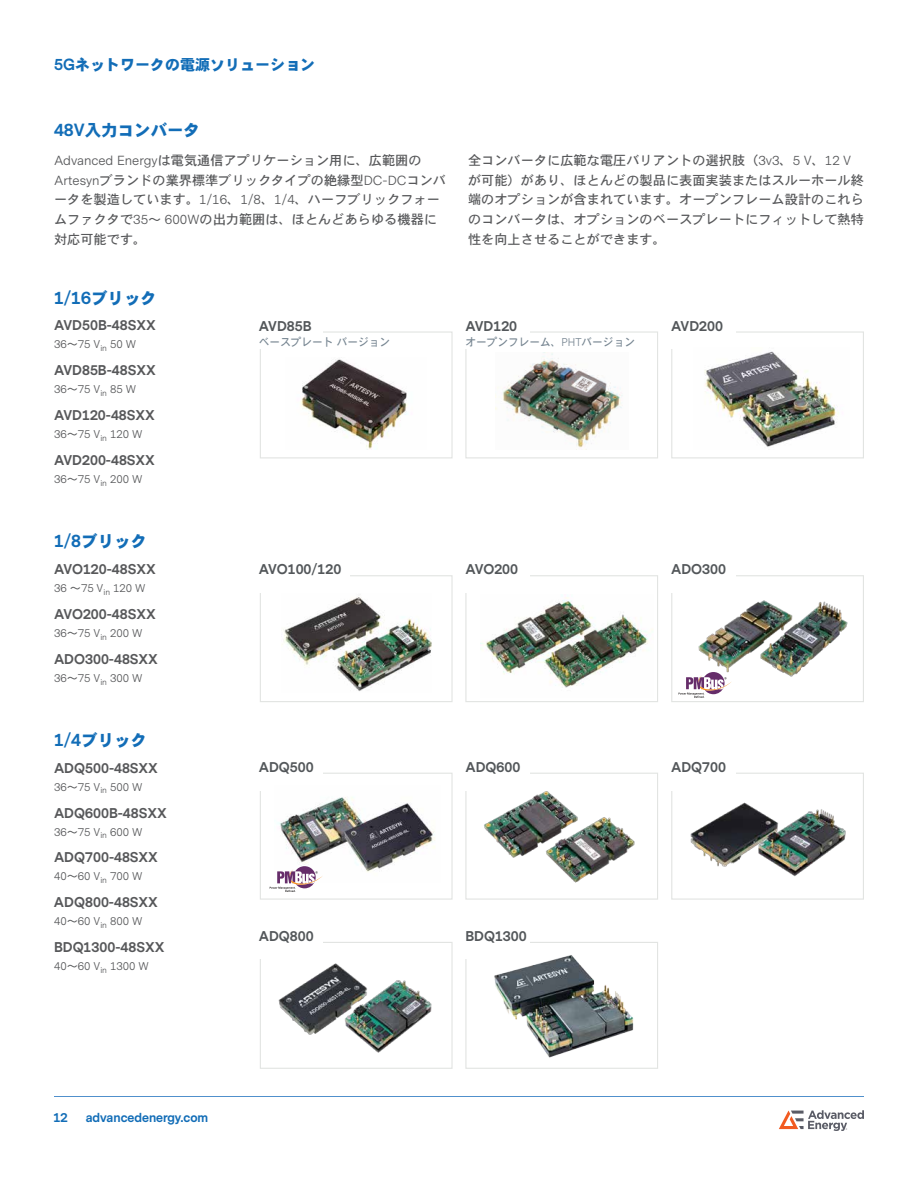
<style>
.page{position:relative;width:918px;height:1188px;background:#fff}
.page>*{position:absolute;margin:0;border:0;box-sizing:border-box;transform-origin:0 0}
.t1{font:16.5px "DFHS Gothic W9 WIN RKSJ H";color:#126db7}
.t2{font:700 16.5px "Messina Sans";color:#126db7}
.t3{font:15px "DFHS Gothic W9 WIN RKSJ H";color:#126db7}
.t4{font:13.2px/19.8px "DFHS Gothic W5 WIN RKSJ H";color:#57585a}
.t5{font:700 13.2px "Messina Sans";color:#57585a}
.t6{font:700 13.2px "Messina Sans";color:#53575a}
.t7{font:700 12px "Messina Sans";color:#126db7}
.t8{font:11.25px "Messina Sans";color:#57585a}
.t9{font:11.25px "DFHS Gothic W5 WIN RKSJ H";color:#768591;scale:.95 1}
.s1{font-family:"Messina Sans";font-weight:700}
.s2{font-family:"Messina Sans"}
.s3{font-family:"DFHS Gothic W9 WIN RKSJ H";font-weight:400}
.s4{font-family:"DFHS Gothic W5 WIN RKSJ H"}
</style>
<div class="page">
<hr style="left:54px;top:1096px;width:810px;height:1px;background:#5090cc">
<svg style="left:779px;top:1110px;width:85px;height:21px"></svg>
<img style="left:480px;top:595px;width:173px;height:93px">
<div style="left:671px;top:331px;width:193px;height:127px;border:1px solid #e2e4e2"></div>
<div style="left:671px;top:575px;width:193px;height:127px;border:1px solid #e2e4e2"></div>
<div style="left:671px;top:773px;width:193px;height:127px;border:1px solid #e2e4e2"></div>
<div style="left:260px;top:331px;width:193px;height:127px;border:1px solid #e2e4e2"></div>
<div style="left:260px;top:575px;width:193px;height:127px;border:1px solid #e2e4e2"></div>
<div style="left:260px;top:773px;width:193px;height:127px;border:1px solid #e2e4e2"></div>
<div style="left:260px;top:942px;width:193px;height:127px;border:1px solid #e2e4e2"></div>
<div style="left:465px;top:331px;width:193px;height:127px;border:1px solid #e2e4e2"></div>
<div style="left:465px;top:575px;width:193px;height:127px;border:1px solid #e2e4e2"></div>
<div style="left:465px;top:773px;width:193px;height:127px;border:1px solid #e2e4e2"></div>
<div style="left:465px;top:942px;width:193px;height:127px;border:1px solid #e2e4e2"></div>
<div style="left:259px;top:320px;width:63px;height:29px;background:#fff"></div>
<div style="left:259px;top:564px;width:91px;height:29px;background:#fff"></div>
<div style="left:259px;top:762px;width:64px;height:29px;background:#fff"></div>
<div style="left:259px;top:931px;width:64px;height:28px;background:#fff"></div>
<div style="left:465px;top:320px;width:65px;height:29px;background:#fff"></div>
<div style="left:465px;top:564px;width:65px;height:29px;background:#fff"></div>
<div style="left:465px;top:762px;width:65px;height:29px;background:#fff"></div>
<div style="left:465px;top:931px;width:65px;height:28px;background:#fff"></div>
<div style="left:671px;top:320px;width:64px;height:29px;background:#fff"></div>
<div style="left:671px;top:564px;width:64px;height:29px;background:#fff"></div>
<div style="left:671px;top:762px;width:64px;height:29px;background:#fff"></div>
<img style="left:300px;top:359px;width:108px;height:90px">
<img style="left:704px;top:351px;width:135px;height:96px">
<img style="left:484px;top:791px;width:151px;height:92px">
<img style="left:690px;top:802px;width:156px;height:75px">
<img style="left:698px;top:600px;width:150px;height:77px">
<img style="left:283px;top:597px;width:148px;height:94px">
<img style="left:278px;top:963px;width:154px;height:90px">
<img style="left:495px;top:352px;width:128px;height:98px">
<img style="left:494px;top:955px;width:140px;height:103px">
<img style="left:278px;top:797px;width:157px;height:75px">
<svg style="left:679px;top:672px;width:53px;height:26px"></svg>
<svg style="left:270px;top:866px;width:53px;height:26px"></svg>
<p class="t3" style="left:54px;top:57px;width:263px"><span class="s1">5G</span>ネットワークの電源ソリューション</p>
<p class="t1" style="left:54px;top:122px;width:148px"><span class="s1">48V</span>入力コンバータ</p>
<p class="t4" style="left:54px;top:150px;width:394px"><span class="s2">Advanced Energy</span>は電気通信アプリケーション用に、広範囲の<span class="s2">Artesyn</span>ブランドの業界標準ブリックタイプの絶縁型<span class="s2">DC-DC</span>コンバータを製造しています。<span class="s2">1/16</span>、<span class="s2">1/8</span>、<span class="s2">1/4</span>、ハーフブリックフォームファクタで<span class="s2">35</span>～ <span class="s2">600W</span>の出力範囲は、ほとんどあらゆる機器に対応可能です。</p>
<p class="t4" style="left:468px;top:150px;width:398px">全コンバータに広範な電圧バリアントの選択肢（<span class="s2">3v3</span>、<span class="s2">5 V</span>、<span class="s2">12 V</span>が可能）があり、ほとんどの製品に表面実装またはスルーホール終端のオプションが含まれています。オープンフレーム設計のこれらのコンバータは、オプションのベースプレートにフィットして熱特性を向上させることができます。</p>
<p class="t2" style="left:54px;top:286px;width:105px">1/16<span class="s3">ブリック</span></p>
<p class="t5" style="left:54px;top:316px;width:103px">AVD50B-48SXX</p>
<p class="t8" style="left:54px;top:338px;width:84px">36<span class="s4">～</span>75 V<sub>in</sub> 50 W</p>
<p class="t5" style="left:54px;top:361px;width:103px">AVD85B-48SXX</p>
<p class="t8" style="left:54px;top:383px;width:84px">36<span class="s4">～</span>75 V<sub>in</sub> 85 W</p>
<p class="t5" style="left:54px;top:406px;width:102px">AVD120-48SXX</p>
<p class="t8" style="left:54px;top:428px;width:90px">36<span class="s4">～</span>75 V<sub>in</sub> 120 W</p>
<p class="t5" style="left:54px;top:451px;width:103px">AVD200-48SXX</p>
<p class="t8" style="left:54px;top:473px;width:90px">36<span class="s4">～</span>75 V<sub>in</sub> 200 W</p>
<p class="t1" style="left:54px;top:533px;width:95px"><span class="s1">1/8</span>ブリック</p>
<p class="t5" style="left:54px;top:560px;width:103px">AVO120-48SXX</p>
<p class="t8" style="left:54px;top:581px;width:93px">36 <span class="s4">～</span>75 V<sub>in</sub> 120 W</p>
<p class="t5" style="left:54px;top:605px;width:103px">AVO200-48SXX</p>
<p class="t8" style="left:54px;top:626px;width:90px">36<span class="s4">～</span>75 V<sub>in</sub> 200 W</p>
<p class="t5" style="left:54px;top:650px;width:106px">ADO300-48SXX</p>
<p class="t8" style="left:54px;top:671px;width:90px">36<span class="s4">～</span>75 V<sub>in</sub> 300 W</p>
<p class="t1" style="left:54px;top:732px;width:95px"><span class="s1">1/4</span>ブリック</p>
<p class="t5" style="left:54px;top:758px;width:106px">ADQ500-48SXX</p>
<p class="t8" style="left:54px;top:780px;width:90px">36<span class="s4">～</span>75 V<sub>in</sub> 500 W</p>
<p class="t5" style="left:54px;top:803px;width:114px">ADQ600B-48SXX</p>
<p class="t8" style="left:54px;top:825px;width:90px">36<span class="s4">～</span>75 V<sub>in</sub> 600 W</p>
<p class="t5" style="left:54px;top:848px;width:106px">ADQ700-48SXX</p>
<p class="t8" style="left:54px;top:870px;width:90px">40<span class="s4">～</span>60 V<sub>in</sub> 700 W</p>
<p class="t5" style="left:54px;top:893px;width:106px">ADQ800-48SXX</p>
<p class="t8" style="left:54px;top:915px;width:90px">40<span class="s4">～</span>60 V<sub>in</sub> 800 W</p>
<p class="t5" style="left:54px;top:938px;width:112px">BDQ1300-48SXX</p>
<p class="t8" style="left:54px;top:960px;width:96px">40<span class="s4">～</span>60 V<sub>in</sub> 1300 W</p>
<p class="t6" style="left:259px;top:316px;width:54px">AVD85B</p>
<p class="t6" style="left:465px;top:316px;width:53px">AVD120</p>
<p class="t9" style="left:259px;top:337px;width:140px">ベースプレートバージョン</p>
<p class="t9" style="left:465px;top:337px;width:180px">オープンフレーム、<span class="s2">PHT</span>バージョン</p>
<p class="t6" style="left:671px;top:316px;width:53px">AVD200</p>
<p class="t6" style="left:259px;top:560px;width:84px">AVO100/120</p>
<p class="t6" style="left:465px;top:560px;width:54px">AVO200</p>
<p class="t6" style="left:671px;top:560px;width:56px">ADO300</p>
<p class="t6" style="left:259px;top:758px;width:57px">ADQ500</p>
<p class="t6" style="left:465px;top:758px;width:57px">ADQ600</p>
<p class="t6" style="left:671px;top:758px;width:57px">ADQ700</p>
<p class="t6" style="left:259px;top:927px;width:57px">ADQ800</p>
<p class="t6" style="left:465px;top:927px;width:63px">BDQ1300</p>
<p class="t7" style="left:53px;top:1109px;width:16px">12</p>
<p class="t7" style="left:86px;top:1109px;width:124px">advancedenergy.com</p>
</div>
